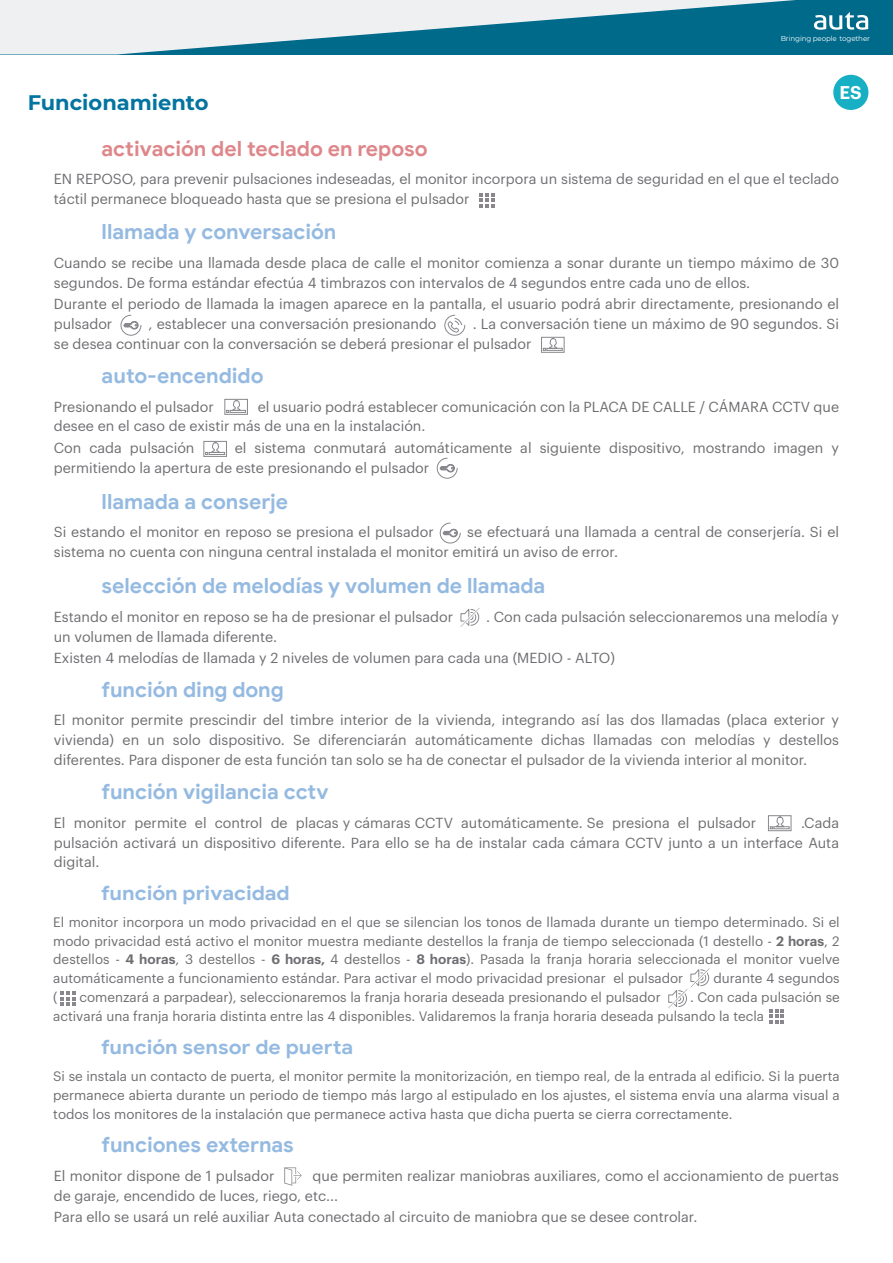
<style>
.page{position:relative;width:893px;height:1263px;background:#fff}
.page>*{position:absolute;margin:0;border:0;box-sizing:border-box;transform-origin:0 0}
.t1{font:700 21px "Google Sans";letter-spacing:-.005em;color:#95bae1}
.t2{font:700 21px "Google Sans";letter-spacing:-.005em;color:#de878b}
.t3{font:700 21px "Montserrat";color:#0373a0}
.t4{font:700 19.8px "Google Sans";letter-spacing:-.005em;color:#95bae1;scale:1.06 1}
.t5{font:600 18.15px "Graphik";color:#fff}
.t6{font:14.25px/20px "Graphik";color:#6e6e72}
.t7{font:13.5px/18.8px "Graphik";color:#6e6e72;text-align:justify}
.t8{font:7.2px "Montserrat";letter-spacing:-.015em;color:#fefefd}
.s1{font-weight:600}
</style>
<div class="page">
<div style="left:0;top:0;width:893px;height:54px;background:#006a8b"></div>
<svg style="left:814px;top:12px;width:54px;height:18px"></svg>
<svg style="left:0;top:0;width:795px;height:54px"></svg>
<svg style="left:120px;top:314px;width:22px;height:22px"></svg>
<svg style="left:444px;top:314px;width:22px;height:22px"></svg>
<div style="left:546px;top:348px;width:17px;height:3px;border:1px solid #89878c"></div>
<svg style="left:543px;top:339px;width:15px;height:12px"></svg>
<div style="left:541px;top:337px;width:23px;height:16px;border:1px solid #89878c"></div>
<svg style="left:479px;top:193px;width:16px;height:15px"></svg>
<div style="left:834px;top:76px;width:34px;height:33px;background:#17afc4;border-radius:50%"></div>
<div style="left:833px;top:75px;width:35px;height:35px;border:2px solid #17afc4;border-radius:50%"></div>
<svg style="left:436px;top:457px;width:22px;height:22px"></svg>
<div style="left:230px;top:410px;width:16px;height:3px;border:1px solid #89878c"></div>
<svg style="left:226px;top:401px;width:16px;height:12px"></svg>
<div style="left:224px;top:399px;width:24px;height:16px;border:1px solid #89878c"></div>
<div style="left:209px;top:452px;width:16px;height:3px;border:1px solid #89878c"></div>
<svg style="left:205px;top:443px;width:16px;height:12px"></svg>
<div style="left:203px;top:441px;width:24px;height:16px;border:1px solid #89878c"></div>
<svg style="left:439px;top:522px;width:22px;height:22px"></svg>
<div style="left:773px;top:826px;width:16px;height:3px;border:1px solid #89878c"></div>
<svg style="left:770px;top:817px;width:15px;height:12px"></svg>
<div style="left:768px;top:815px;width:23px;height:16px;border:1px solid #89878c"></div>
<svg style="left:284px;top:1167px;width:18px;height:19px"></svg>
<svg style="left:668px;top:968px;width:42px;height:40px"></svg>
<svg style="left:769px;top:1009px;width:15px;height:15px"></svg>
<svg style="left:60px;top:991px;width:16px;height:15px"></svg>
<svg style="left:460px;top:608px;width:20px;height:19px"></svg>
<h1 class="t3" style="left:28px;top:90px;width:182px">Funcionamiento</h1>
<p class="t8" style="left:781px;top:34px;width:91px">Bringing people together</p>
<p class="t5" style="left:839px;top:84px;width:24px">ES</p>
<h1 class="t2" style="left:102px;top:136px;width:328px">activación del teclado en reposo</h1>
<p class="t6" style="left:54px;top:170px;width:787px">EN REPOSO, para prevenir pulsaciones indeseadas, el monitor incorpora un sistema de seguridad en el que el teclado táctil permanece bloqueado hasta que se presiona el pulsador</p>
<h1 class="t1" style="left:102px;top:219px;width:236px">llamada y conversación</h1>
<p class="t6" style="left:54px;top:253px;width:787px">Cuando se recibe una llamada desde placa de calle el monitor comienza a sonar durante un tiempo máximo de 30 segundos. De forma estándar efectúa 4 timbrazos con intervalos de 4 segundos entre cada uno de ellos.</p>
<p class="t6" style="left:54px;top:294px;width:787px">Durante el periodo de llamada la imagen aparece en la pantalla, el usuario podrá abrir directamente, presionando el pulsador</p>
<p class="t6" style="left:54px;top:314px;width:787px;text-indent:419px">. La conversación tiene un máximo de 90 segundos. Si se desea continuar con la conversación se deberá presionar el pulsador</p>
<p class="t6" style="left:149px;top:314px;width:289px">, establecer una conversación presionando</p>
<h1 class="t1" style="left:102px;top:363px;width:164px">auto-encendido</h1>
<p class="t6" style="left:54px;top:397px;width:161px">Presionando el pulsador</p>
<p class="t6" style="left:54px;top:397px;width:787px;text-indent:204px">el usuario podrá establecer comunicación con la PLACA DE CALLE / CÁMARA CCTV que desee en el caso de existir más de una en la instalación.</p>
<p class="t6" style="left:54px;top:438px;width:142px">Con cada pulsación</p>
<p class="t6" style="left:54px;top:438px;width:787px;text-indent:181px">el sistema conmutará automáticamente al siguiente dispositivo, mostrando imagen y permitiendo la apertura de este presionando el pulsador</p>
<h1 class="t1" style="left:102px;top:489px;width:188px">llamada a conserje</h1>
<p class="t6" style="left:54px;top:523px;width:381px">Si estando el monitor en reposo se presiona el pulsador</p>
<p class="t6" style="left:54px;top:523px;width:787px;text-indent:413px">se efectuará una llamada a central de conserjería. Si el sistema no cuenta con ninguna central instalada el monitor emitirá un aviso de error.</p>
<h1 class="t1" style="left:102px;top:573px;width:445px">selección de melodías y volumen de llamada</h1>
<p class="t6" style="left:54px;top:607px;width:401px">Estando el monitor en reposo se ha de presionar el pulsador</p>
<p class="t6" style="left:486px;top:607px;width:355px">. Con cada pulsación seleccionaremos una melodía y</p>
<p class="t6" style="left:54px;top:627px;width:563px;line-height:21.5px">un volumen de llamada diferente.<br>Existen 4 melodías de llamada y 2 niveles de volumen para cada una (MEDIO - ALTO)</p>
<h1 class="t1" style="left:102px;top:676px;width:184px">función ding dong</h1>
<p class="t6" style="left:54px;top:710px;width:787px;text-align:justify">El monitor permite prescindir del timbre interior de la vivienda, integrando así las dos llamadas (placa exterior y vivienda) en un solo dispositivo. Se diferenciarán automáticamente dichas llamadas con melodías y destellos diferentes. Para disponer de esta función tan solo se ha de conectar el pulsador de la vivienda interior al monitor.</p>
<h1 class="t1" style="left:102px;top:779px;width:228px">función vigilancia cctv</h1>
<p class="t6" style="left:54px;top:813px;width:704px">El monitor permite el control de placas y cámaras CCTV automáticamente. Se presiona el pulsador</p>
<p class="t6" style="left:54px;top:813px;width:787px;text-align:justify;text-indent:747px">.Cada pulsación activará un dispositivo diferente. Para ello se ha de instalar cada cámara CCTV junto a un interface Auta digital.</p>
<h2 class="t4" style="left:101px;top:881px;width:180px">función privacidad</h2>
<p class="t7" style="left:53px;top:913px;width:788px">El monitor incorpora un modo privacidad en el que se silencian los tonos de llamada durante un tiempo determinado. Si el modo privacidad está activo el monitor muestra mediante destellos la franja de tiempo seleccionada (1 destello - <span class="s1">2 horas</span>, 2 destellos - <span class="s1">4 horas</span>, 3 destellos - <span class="s1">6 horas,</span> 4 destellos - <span class="s1">8 horas</span>). Pasada la franja horaria seleccionada el monitor vuelve automáticamente a funcionamiento estándar. Para activar el modo privacidad presionar el pulsador</p>
<p class="t7" style="left:713px;top:969px;width:128px">durante 4 segundos</p>
<p class="t7" style="left:53px;top:988px;width:6px">(</p>
<p class="t7" style="left:79px;top:988px;width:583px">comenzará a parpadear), seleccionaremos la franja horaria deseada presionando el pulsador</p>
<p class="t7" style="left:53px;top:988px;width:788px;text-indent:637px">. Con cada pulsación se activará una franja horaria distinta entre las 4 disponibles. Validaremos la franja horaria deseada pulsando la tecla</p>
<h2 class="t4" style="left:101px;top:1035px;width:239px">función sensor de puerta</h2>
<p class="t7" style="left:53px;top:1067px;width:788px">Si se instala un contacto de puerta, el monitor permite la monitorización, en tiempo real, de la entrada al edificio. Si la puerta permanece abierta durante un periodo de tiempo más largo al estipulado en los ajustes, el sistema envía una alarma visual a todos los monitores de la instalación que permanece activa hasta que dicha puerta se cierra correctamente.</p>
<h1 class="t1" style="left:102px;top:1132px;width:194px">funciones externas</h1>
<p class="t6" style="left:54px;top:1166px;width:222px">El monitor dispone de 1 pulsador</p>
<p class="t6" style="left:54px;top:1166px;width:787px;text-indent:259px">que permiten realizar maniobras auxiliares, como el accionamiento de puertas de garaje, encendido de luces, riego, etc...</p>
<p class="t6" style="left:54px;top:1208px;width:645px">Para ello se usará un relé auxiliar Auta conectado al circuito de maniobra que se desee controlar.</p>
</div>
